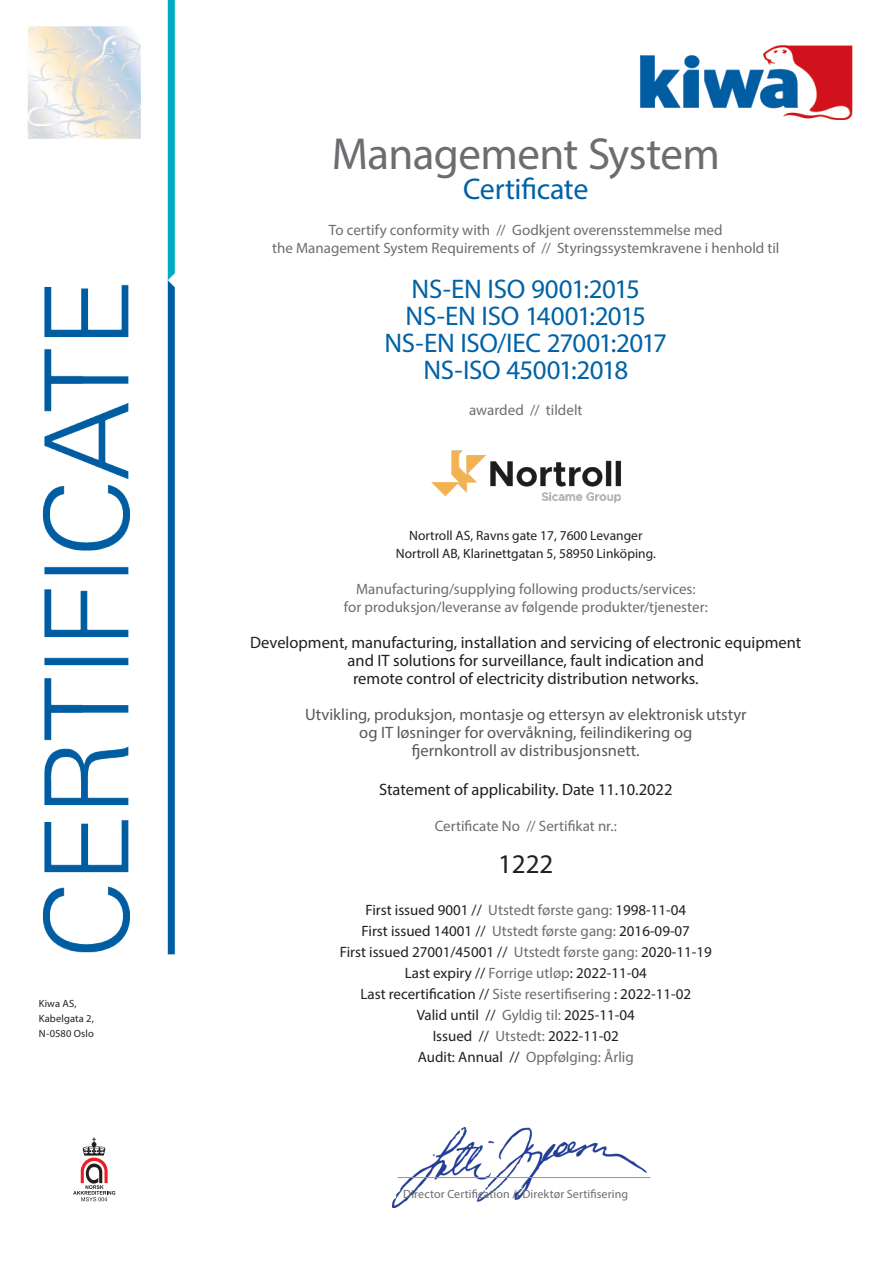
<style>
.page{position:relative;width:893px;height:1263px;background:#fff}
.page>*{position:absolute;margin:0;border:0;box-sizing:border-box;transform-origin:0 0}
.certificate_title{font:45px "Myriad Pro";letter-spacing:-.015em;color:#6c6d70}
.certificate{font:30px "Myriad Pro";letter-spacing:-.01em;color:#0062a5}
.certificate-2{font:27px "Myriad Pro";letter-spacing:-.015em;color:#0062a5}
.t1{font:27px "Myriad Pro";color:#231f20}
.t2{font:16.5px "Myriad Pro";color:#231f20}
.t3{font:16.5px "Myriad Pro";color:#57585a}
.explanation_text{font:15px "Myriad Pro";color:#6c6d70}
.t4{font:15px "Myriad Pro";color:#231f20}
.t5{font:13.5px "Myriad Pro";color:#231f20}
.t6{font:12px "Myriad Pro";letter-spacing:.01em;color:#6c6d70}
.t7{font:10.5px/15px "Myriad Pro";letter-spacing:.015em;color:#231f20}
.s1{color:#6c6d70}
.s2{color:#231f20}
</style>
<div class="page">
<img style="left:28px;top:0;width:825px;height:1208px">
<img style="left:392px;top:1127px;width:254px;height:80px">
<hr style="left:397px;top:1177px;width:253px;height:1px;background:#939598">
<img style="left:387px;top:417px;width:278px;height:119px">
<p class="t7" style="left:39px;top:995px;width:57px">Kiwa AS,<br>Kabelgata 2,<br>N-0580 Oslo</p>
<p class="certificate_title" style="left:332px;top:127px;width:390px">Management System</p>
<p class="certificate" style="left:463px;top:171px;width:127px">Certificate</p>
<p class="explanation_text" style="left:329px;top:221px;width:395px">To certify conformity with // Godkjent overensstemmelse med</p>
<p class="explanation_text" style="left:272px;top:239px;width:509px">the Management System Requirements of // Styringssystemkravene i henhold til</p>
<p class="certificate-2" style="left:412px;top:273px;width:230px">NS-EN ISO 9001:2015</p>
<p class="certificate-2" style="left:406px;top:300px;width:242px">NS-EN ISO 14001:2015</p>
<p class="certificate-2" style="left:385px;top:327px;width:284px">NS-EN ISO/IEC 27001:2017</p>
<p class="certificate-2" style="left:423px;top:354px;width:206px">NS-ISO 45001:2018</p>
<p class="explanation_text" style="left:469px;top:401px;width:115px">awarded // tildelt</p>
<p class="t5" style="left:409px;top:527px;width:235px">Nortroll AS, Ravns gate 17, 7600 Levanger</p>
<p class="t5" style="left:396px;top:545px;width:262px">Nortroll AB, Klarinettgatan 5, 58950 Linköping.</p>
<p class="explanation_text" style="left:356px;top:579px;width:341px">Manufacturing/supplying following products/services:</p>
<p class="explanation_text" style="left:344px;top:597px;width:366px">for produksjon/leveranse av følgende produkter/tjenester:</p>
<p class="t2" style="left:250px;top:632px;width:553px">Development, manufacturing, installation and servicing of electronic equipment</p>
<p class="t2" style="left:348px;top:650px;width:358px">and IT solutions for surveillance, fault indication and</p>
<p class="t2" style="left:353px;top:668px;width:347px">remote control of electricity distribution networks.</p>
<p class="t3" style="left:305px;top:704px;width:443px">Utvikling, produksjon, montasje og ettersyn av elektronisk utstyr</p>
<p class="t3" style="left:359px;top:722px;width:335px">og IT løsninger for overvåkning, feilindikering og</p>
<p class="t3" style="left:412px;top:740px;width:229px">fjernkontroll av distribusjonsnett.</p>
<p class="t2" style="left:379px;top:779px;width:295px">Statement of applicability. Date 11.10.2022</p>
<p class="explanation_text" style="left:435px;top:817px;width:184px">Certificate No // Sertifikat nr.:</p>
<p class="t1" style="left:498px;top:847px;width:57px">1222</p>
<p class="t4" style="left:365px;top:901px;width:322px">First issued 9001 // <span class="s1">Utstedt første gang:</span> 1998-11-04</p>
<p class="t4" style="left:362px;top:922px;width:330px">First issued 14001 // <span class="s1">Utstedt første gang:</span> 2016-09-07</p>
<p class="t4" style="left:340px;top:943px;width:374px">First issued 27001/45001 // <span class="s1">Utstedt første gang:</span> 2020-11-19</p>
<p class="t4" style="left:405px;top:964px;width:244px">Last expiry // <span class="s1">Forrige utløp</span>: 2022-11-04</p>
<p class="t4" style="left:360px;top:985px;width:332px">Last recertification // <span class="s1">Siste resertifisering</span> : 2022-11-02</p>
<p class="t4" style="left:417px;top:1006px;width:220px">Valid until // <span class="s1">Gyldig til:</span> 2025-11-04</p>
<p class="t4" style="left:433px;top:1027px;width:188px">Issued // <span class="s1">Utstedt:</span> 2022-11-02</p>
<p class="explanation_text" style="left:418px;top:1048px;width:218px"><span class="s2">Audit: Annual //</span> Oppfølging: Årlig</p>
<p class="t6" style="left:403px;top:1187px;width:226px">Director Certification // Direktør Sertifisering</p>
</div>
